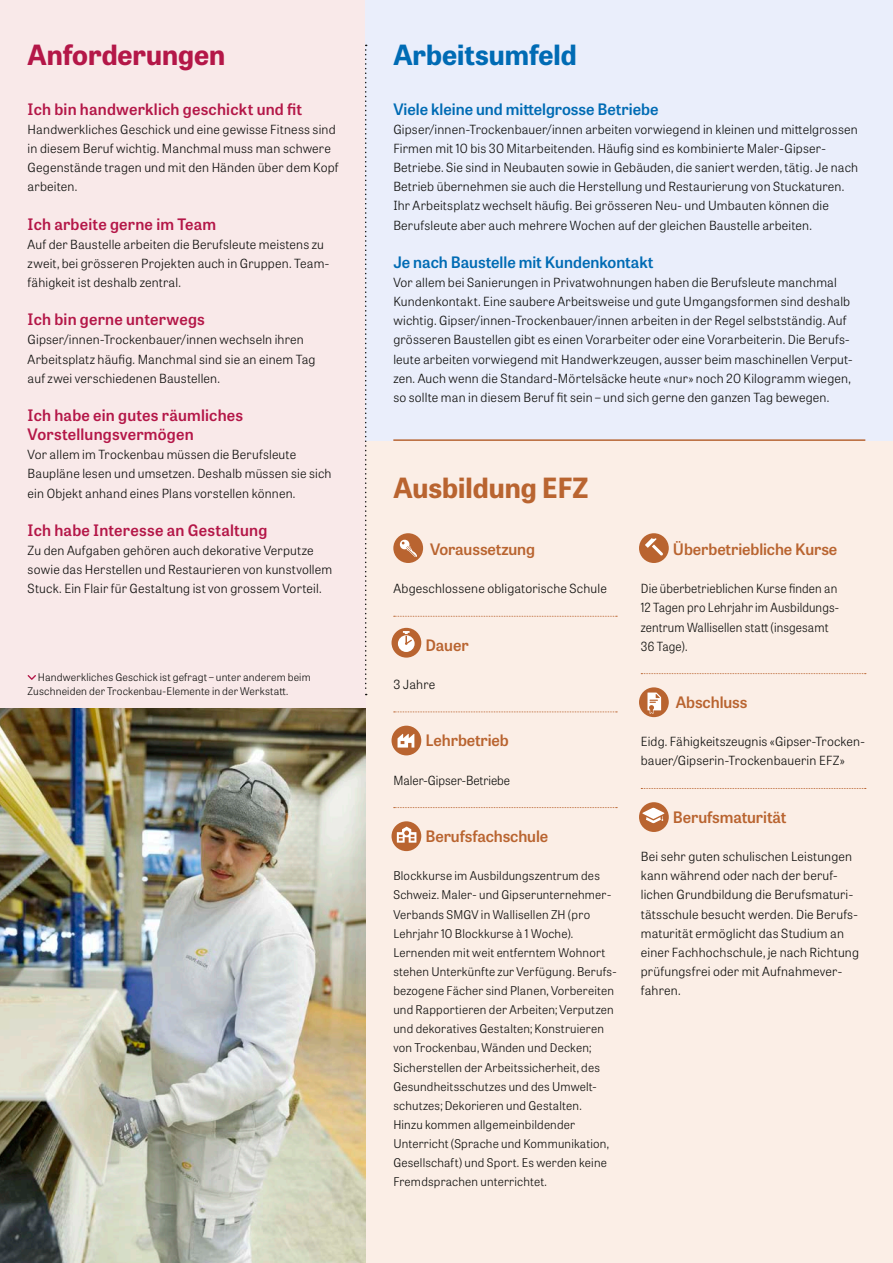
<style>
.page{position:relative;width:893px;height:1263px;background:#fff}
.page>*{position:absolute;margin:0;border:0;box-sizing:border-box;transform-origin:0 0}
.t1{font:700 27.75px "Tablet Gothic";color:#b41748}
.t2{font:700 27.75px "Tablet Gothic";color:#006bb4}
.t3{font:700 27.75px "Tablet Gothic";color:#b96430}
.t4{font:600 15.75px/19.2px "Tablet Gothic";letter-spacing:.015em;color:#b41748}
.t5{font:600 15.75px "Tablet Gothic";letter-spacing:-.005em;color:#b96430}
.t6{font:600 15.75px "Tablet Gothic";color:#006bb4}
.t7{font:300 12.6px/19.2px "Tablet Gothic";letter-spacing:.015em;color:#11110f}
.t8{font:300 12.6px/19.2px "Tablet Gothic";letter-spacing:.015em;color:#11110f;scale:.95 1}
.t9{font:300 12.6px "Tablet Gothic";letter-spacing:.015em;color:#11110f;scale:.96 1}
.t10{font:300 12px/19.2px "Tablet Gothic";letter-spacing:.015em;color:#11110f}
.t11{font:300 10.5px/14.4px "Tablet Gothic";letter-spacing:.015em;color:#11110f}
</style>
<div class="page">
<div style="left:366px;top:440px;width:527px;height:823px;background:#fbeee6"></div>
<div style="left:0;top:0;width:366px;height:1263px;background:#f9e9e9"></div>
<div style="left:366px;top:0;width:527px;height:440px;background:#eaeefb"></div>
<svg style="left:28px;top:675px;width:8px;height:5px"></svg>
<svg style="left:365px;top:45px;width:2px;height:650px"></svg>
<img style="left:0;top:708px;width:366px;height:555px">
<hr style="left:393px;top:439px;width:472px;height:2px;background:#b96430">
<svg style="left:641px;top:673px;width:225px;height:1px"></svg>
<svg style="left:641px;top:788px;width:225px;height:1px"></svg>
<div style="left:639px;top:533px;width:30px;height:30px;background:#b96430;border-radius:50%"></div>
<svg style="left:645px;top:538px;width:18px;height:18px"></svg>
<div style="left:639px;top:687px;width:30px;height:30px;background:#b96430;border-radius:50%"></div>
<svg style="left:647px;top:692px;width:14px;height:22px"></svg>
<div style="left:639px;top:802px;width:30px;height:30px;background:#b96430;border-radius:50%"></div>
<svg style="left:642px;top:807px;width:23px;height:16px"></svg>
<svg style="left:394px;top:616px;width:223px;height:1px"></svg>
<svg style="left:394px;top:711px;width:223px;height:1px"></svg>
<svg style="left:394px;top:807px;width:223px;height:1px"></svg>
<div style="left:393px;top:533px;width:30px;height:30px;background:#b96430;border-radius:50%"></div>
<svg style="left:399px;top:539px;width:18px;height:18px"></svg>
<div style="left:391px;top:628px;width:30px;height:30px;background:#b96430;border-radius:50%"></div>
<svg style="left:398px;top:631px;width:17px;height:21px"></svg>
<div style="left:391px;top:726px;width:30px;height:29px;background:#b96430;border-radius:50%"></div>
<svg style="left:398px;top:734px;width:16px;height:13px"></svg>
<svg style="left:391px;top:821px;width:30px;height:30px"></svg>
<svg style="left:397px;top:827px;width:19px;height:16px"></svg>
<h1 class="t1" style="left:28px;top:36px;width:199px">Anforderungen</h1>
<p class="t4" style="left:28px;top:99px;width:276px">Ich bin handwerklich geschickt und fit</p>
<p class="t7" style="left:28px;top:119px;width:312px">Handwerkliches Geschick und eine gewisse Fitness sind in diesem Beruf wichtig. Manchmal muss man schwere Gegenstände tragen und mit den Händen über dem Kopf arbeiten.</p>
<p class="t4" style="left:28px;top:214px;width:190px">Ich arbeite gerne im Team</p>
<p class="t7" style="left:28px;top:234px;width:303px">Auf der Baustelle arbeiten die Berufsleute meistens zu zweit, bei grösseren Projekten auch in Gruppen. Team&shy;fähigkeit ist deshalb zentral.</p>
<p class="t4" style="left:28px;top:309px;width:179px">Ich bin gerne unterwegs</p>
<p class="t7" style="left:28px;top:330px;width:289px">Gipser/innen-Trockenbauer/innen wechseln ihren<br>Arbeitsplatz häufig. Manchmal sind sie an einem Tag auf zwei verschiedenen Baustellen.</p>
<p class="t4" style="left:28px;top:405px;width:217px">Ich habe ein gutes räumliches<br>Vorstellungsvermögen</p>
<p class="t7" style="left:28px;top:445px;width:305px">Vor allem im Trockenbau müssen die Berufsleute<br>Baupläne lesen und umsetzen. Deshalb müssen sie sich ein Objekt anhand eines Plans vorstellen können.</p>
<p class="t4" style="left:28px;top:520px;width:241px">Ich habe Interesse an Gestaltung</p>
<p class="t7" style="left:28px;top:540px;width:306px">Zu den Aufgaben gehören auch dekorative Verputze sowie das Herstellen und Restaurieren von kunstvollem<br>Stuck. Ein Flair für Gestaltung ist von grossem Vorteil.</p>
<p class="t11" style="left:28px;top:669px;width:285px;text-indent:10px">Handwerkliches Geschick ist gefragt – unter anderem beim<br>Zuschneiden der Trockenbau-Elemente in der Werkstatt.</p>
<h1 class="t2" style="left:393px;top:36px;width:185px">Arbeitsumfeld</h1>
<p class="t6" style="left:393px;top:98px;width:267px">Viele kleine und mittelgrosse Betriebe</p>
<p class="t7" style="left:393px;top:119px;width:466px">Gipser/innen-Trockenbauer/innen arbeiten vorwiegend in kleinen und mittelgrossen Firmen mit 10 bis 30 Mitarbeitenden. Häufig sind es kombinierte Maler-Gipser-Betriebe. Sie sind in Neubauten sowie in Gebäuden, die saniert werden, tätig. Je nach Betrieb übernehmen sie auch die Herstellung und Restaurierung von Stuckaturen.<br>Ihr Arbeitsplatz wechselt häufig. Bei grösseren Neu- und Umbauten können die Berufsleute aber auch mehrere Wochen auf der gleichen Baustelle arbeiten.</p>
<p class="t6" style="left:393px;top:251px;width:262px">Je nach Baustelle mit Kundenkontakt</p>
<p class="t7" style="left:393px;top:272px;width:461px">Vor allem bei Sanierungen in Privatwohnungen haben die Berufsleute manchmal Kundenkontakt. Eine saubere Arbeitsweise und gute Umgangsformen sind deshalb wichtig. Gipser/innen-Trockenbauer/innen arbeiten in der Regel selbstständig. Auf grösseren Baustellen gibt es einen Vorarbeiter oder eine Vorarbeiterin. Die Berufs&shy;leute arbeiten vorwiegend mit Handwerkzeugen, ausser beim maschinellen Verput&shy;zen. Auch wenn die Standard-Mörtelsäcke heute «nur» noch 20 Kilogramm wiegen, so sollte man in diesem Beruf fit sein – und sich gerne den ganzen Tag bewegen.</p>
<h1 class="t3" style="left:393px;top:468px;width:197px">Ausbildung EFZ</h1>
<p class="t5" style="left:430px;top:538px;width:106px">Voraussetzung</p>
<p class="t7" style="left:393px;top:579px;width:215px">Abgeschlossene obligatorische Schule</p>
<p class="t5" style="left:425px;top:634px;width:45px">Dauer</p>
<p class="t7" style="left:393px;top:674px;width:44px">3 Jahre</p>
<p class="t5" style="left:425px;top:729px;width:85px">Lehrbetrieb</p>
<p class="t9" style="left:393px;top:771px;width:123px">Maler-Gipser-Betriebe</p>
<p class="t5" style="left:425px;top:825px;width:124px">Berufsfachschule</p>
<p class="t10" style="left:393px;top:866px;width:225px">Blockkurse im Ausbildungszentrum des Schweiz. Maler- und Gipserunternehmer-Verbands SMGV in Wallisellen ZH (pro Lehrjahr 10 Blockkurse à 1 Woche).<br>Lernenden mit weit entferntem Wohnort stehen Unterkünfte zur Verfügung. Berufs&shy;bezogene Fächer sind Planen, Vorbereiten und Rapportieren der Arbeiten; Verputzen und dekoratives Gestalten; Konstruieren von Trockenbau, Wänden und Decken; Sicherstellen der Arbeitssicherheit, des Gesundheitsschutzes und des Umwelt&shy;schutzes; Dekorieren und Gestalten.<br>Hinzu kommen allgemeinbildender Unterricht (Sprache und Kommunikation, Gesellschaft) und Sport. Es werden keine Fremdsprachen unterrichtet.</p>
<p class="t5" style="left:673px;top:538px;width:166px">Überbetriebliche Kurse</p>
<p class="t8" style="left:641px;top:579px;width:210px">Die überbetrieblichen Kurse finden an<br>12 Tagen pro Lehrjahr im Ausbildungs&shy;zentrum Wallisellen statt (insgesamt<br>36 Tage).</p>
<p class="t5" style="left:676px;top:691px;width:73px">Abschluss</p>
<p class="t7" style="left:641px;top:732px;width:225px">Eidg. Fähigkeitszeugnis «Gipser-Trocken&shy;bauer/Gipserin-Trockenbauerin EFZ»</p>
<p class="t5" style="left:673px;top:806px;width:115px">Berufsmaturität</p>
<p class="t7" style="left:641px;top:846px;width:220px">Bei sehr guten schulischen Leistungen kann während oder nach der beruf&shy;lichen Grundbildung die Berufsmaturi&shy;tätsschule besucht werden. Die Berufs&shy;maturität ermöglicht das Studium an einer Fachhochschule, je nach Richtung prüfungsfrei oder mit Aufnahmever&shy;fahren.</p>
</div>
